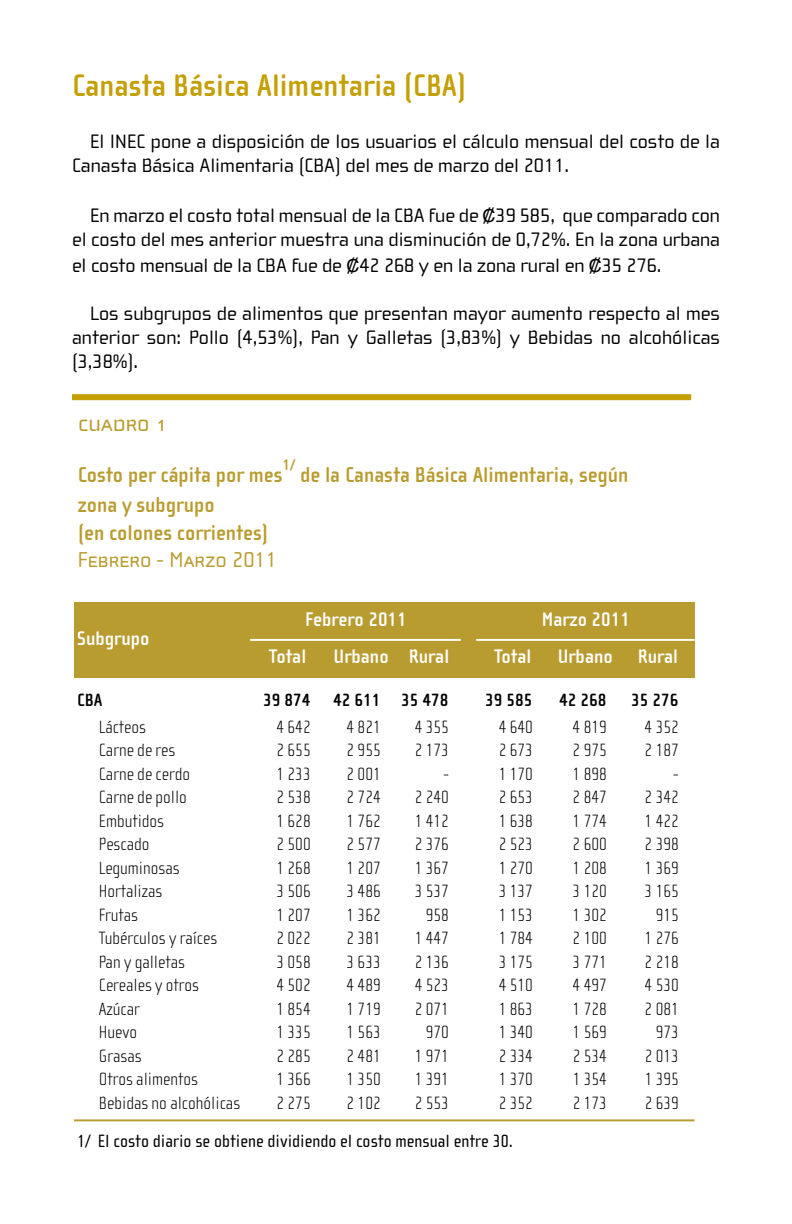
<style>
.page{position:relative;width:792px;height:1224px;background:#fff}
.page>*{position:absolute;margin:0;border:0;box-sizing:border-box;transform-origin:0 0}
.t1{font:700 32px "Cholla Sans";color:#c4a006}
.t2{font:24px "Cholla Unicase";color:#b99c30}
.t3{font:700 22px/27.8px "Cholla Sans";color:#b99c30}
.t4{font:22px "Cholla Wide Small Caps";color:#b99c30}
.t5{font:700 20.2px "Cholla Sans";color:#fff}
.t6{font:20px/24px "Cholla Wide";color:#000}
.t7{font:100 18.2px "Cholla Sans";color:#000}
.t8{font:18.2px "Cholla Sans";color:#000}
.t9{font:700 18.2px "Cholla Sans";color:#000}
.t10{font:700 15.8px "Cholla Sans";color:#b99c30}
.s1{font-family:"Helvetica";font-size:18px}
</style>
<div class="page">
<div style="left:74px;top:602px;width:403px;height:76px;background:#b99c30"></div>
<div style="left:476px;top:602px;width:219px;height:76px;background:#b99c30"></div>
<hr style="left:250px;top:639px;width:211px;height:2px;background:#fff">
<hr style="left:476px;top:639px;width:219px;height:2px;background:#fff">
<hr style="left:74px;top:1119px;width:621px;height:2px;background:#b99c30">
<div style="left:72px;top:394px;width:619px;height:6px;background:#c4a006"></div>
<h1 class="t1" style="left:72px;top:68px;width:396px">Canasta Básica Alimentaria (CBA)</h1>
<p class="t6" style="left:72px;top:130px;width:650px;text-indent:18px">El INEC pone a disposición de los usuarios el cálculo mensual del costo de la<br>Canasta Básica Alimentaria (CBA) del mes de marzo del 2011.</p>
<p class="t6" style="left:72px;top:204px;width:650px;text-align:right">En marzo el costo total mensual de la CBA fue de <span class="s1">₡</span>39 585, que comparado con el costo del mes anterior muestra una disminución de 0,72%. En la zona urbana</p>
<p class="t6" style="left:72px;top:254px;width:591px">el costo mensual de la CBA fue de <span class="s1">₡</span>42 268 y en la zona rural en <span class="s1">₡</span>35 276.</p>
<p class="t6" style="left:72px;top:302px;width:650px;text-align:justify;text-indent:18px">Los subgrupos de alimentos que presentan mayor aumento respecto al mes anterior son: Pollo (4,53%), Pan y Galletas (3,83%) y Bebidas no alcohólicas (3,38%).</p>
<h2 class="t2" style="left:78px;top:413px;width:91px">CUADRO 1</h2>
<p class="t3" style="left:78px;top:461px;width:206px">Costo per cápita por mes</p>
<p class="t10" style="left:282px;top:456px;width:14px">1/</p>
<p class="t3" style="left:300px;top:461px;width:330px">de la Canasta Básica Alimentaria, según</p>
<p class="t3" style="left:78px;top:491px;width:192px">zona y subgrupo<br>(en colones corrientes)</p>
<p class="t4" style="left:78px;top:548px;width:201px">Febrero - Marzo 2011</p>
<p class="t5" style="left:305px;top:608px;width:103px">Febrero 2011</p>
<p class="t5" style="left:77px;top:627px;width:74px">Subgrupo</p>
<p class="t5" style="left:269px;top:646px;width:38px">Total</p>
<p class="t5" style="left:334px;top:646px;width:57px">Urbano</p>
<p class="t5" style="left:409px;top:646px;width:42px">Rural</p>
<p class="t5" style="left:542px;top:608px;width:90px">Marzo 2011</p>
<p class="t5" style="left:494px;top:646px;width:38px">Total</p>
<p class="t5" style="left:558px;top:646px;width:122px">Urbano Rural</p>
<p class="t9" style="left:77px;top:690px;width:27px">CBA</p>
<p class="t9" style="left:263px;top:690px;width:187px">39 874 42 611 35 478</p>
<p class="t9" style="left:485px;top:690px;width:49px">39 585</p>
<p class="t9" style="left:559px;top:690px;width:49px">42 268</p>
<p class="t9" style="left:631px;top:690px;width:49px">35 276</p>
<p class="t7" style="left:99px;top:717px;width:49px">Lácteos</p>
<p class="t7" style="left:276px;top:717px;width:36px">4 642</p>
<p class="t7" style="left:347px;top:717px;width:36px">4 821</p>
<p class="t7" style="left:415px;top:717px;width:36px">4 355</p>
<p class="t7" style="left:499px;top:717px;width:36px">4 640</p>
<p class="t7" style="left:573px;top:717px;width:36px">4 819</p>
<p class="t7" style="left:645px;top:717px;width:36px">4 352</p>
<p class="t7" style="left:99px;top:740px;width:78px">Carne de res</p>
<p class="t7" style="left:276px;top:740px;width:36px">2 655</p>
<p class="t7" style="left:347px;top:740px;width:36px">2 955</p>
<p class="t7" style="left:415px;top:740px;width:36px">2 173</p>
<p class="t7" style="left:499px;top:740px;width:36px">2 673</p>
<p class="t7" style="left:573px;top:740px;width:36px">2 975</p>
<p class="t7" style="left:645px;top:740px;width:36px">2 187</p>
<p class="t7" style="left:99px;top:764px;width:93px">Carne de cerdo</p>
<p class="t7" style="left:276px;top:764px;width:36px">1 233</p>
<p class="t7" style="left:347px;top:764px;width:36px">2 001</p>
<p class="t7" style="left:443px;top:764px;width:8px">-</p>
<p class="t7" style="left:499px;top:764px;width:36px">1 170</p>
<p class="t7" style="left:573px;top:764px;width:36px">1 898</p>
<p class="t7" style="left:673px;top:764px;width:8px">-</p>
<p class="t7" style="left:99px;top:787px;width:90px">Carne de pollo</p>
<p class="t7" style="left:276px;top:787px;width:36px">2 538</p>
<p class="t7" style="left:347px;top:787px;width:36px">2 724</p>
<p class="t7" style="left:415px;top:787px;width:36px">2 240</p>
<p class="t7" style="left:499px;top:787px;width:36px">2 653</p>
<p class="t7" style="left:573px;top:787px;width:36px">2 847</p>
<p class="t7" style="left:645px;top:787px;width:36px">2 342</p>
<p class="t7" style="left:99px;top:811px;width:67px">Embutidos</p>
<p class="t7" style="left:276px;top:811px;width:36px">1 628</p>
<p class="t7" style="left:347px;top:811px;width:36px">1 762</p>
<p class="t7" style="left:415px;top:811px;width:36px">1 412</p>
<p class="t7" style="left:499px;top:811px;width:36px">1 638</p>
<p class="t7" style="left:573px;top:811px;width:36px">1 774</p>
<p class="t7" style="left:645px;top:811px;width:36px">1 422</p>
<p class="t7" style="left:99px;top:834px;width:52px">Pescado</p>
<p class="t7" style="left:276px;top:834px;width:36px">2 500</p>
<p class="t7" style="left:347px;top:834px;width:36px">2 577</p>
<p class="t7" style="left:415px;top:834px;width:36px">2 376</p>
<p class="t7" style="left:499px;top:834px;width:36px">2 523</p>
<p class="t7" style="left:573px;top:834px;width:36px">2 600</p>
<p class="t7" style="left:645px;top:834px;width:36px">2 398</p>
<p class="t7" style="left:99px;top:858px;width:82px">Leguminosas</p>
<p class="t7" style="left:276px;top:858px;width:36px">1 268</p>
<p class="t7" style="left:347px;top:858px;width:36px">1 207</p>
<p class="t7" style="left:415px;top:858px;width:36px">1 367</p>
<p class="t7" style="left:499px;top:858px;width:36px">1 270</p>
<p class="t7" style="left:573px;top:858px;width:36px">1 208</p>
<p class="t7" style="left:645px;top:858px;width:36px">1 369</p>
<p class="t7" style="left:99px;top:881px;width:65px">Hortalizas</p>
<p class="t7" style="left:276px;top:881px;width:36px">3 506</p>
<p class="t7" style="left:347px;top:881px;width:36px">3 486</p>
<p class="t7" style="left:415px;top:881px;width:36px">3 537</p>
<p class="t7" style="left:499px;top:881px;width:36px">3 137</p>
<p class="t7" style="left:573px;top:881px;width:36px">3 120</p>
<p class="t7" style="left:645px;top:881px;width:36px">3 165</p>
<p class="t7" style="left:99px;top:905px;width:41px">Frutas</p>
<p class="t7" style="left:276px;top:905px;width:36px">1 207</p>
<p class="t7" style="left:347px;top:905px;width:36px">1 362</p>
<p class="t7" style="left:426px;top:905px;width:25px">958</p>
<p class="t7" style="left:499px;top:905px;width:36px">1 153</p>
<p class="t7" style="left:573px;top:905px;width:36px">1 302</p>
<p class="t7" style="left:656px;top:905px;width:25px">915</p>
<p class="t7" style="left:99px;top:928px;width:120px">Tubérculos y raíces</p>
<p class="t7" style="left:276px;top:928px;width:36px">2 022</p>
<p class="t7" style="left:347px;top:928px;width:36px">2 381</p>
<p class="t7" style="left:415px;top:928px;width:36px">1 447</p>
<p class="t7" style="left:499px;top:928px;width:36px">1 784</p>
<p class="t7" style="left:573px;top:928px;width:36px">2 100</p>
<p class="t7" style="left:645px;top:928px;width:36px">1 276</p>
<p class="t7" style="left:99px;top:952px;width:88px">Pan y galletas</p>
<p class="t7" style="left:276px;top:952px;width:36px">3 058</p>
<p class="t7" style="left:347px;top:952px;width:36px">3 633</p>
<p class="t7" style="left:415px;top:952px;width:36px">2 136</p>
<p class="t7" style="left:499px;top:952px;width:36px">3 175</p>
<p class="t7" style="left:573px;top:952px;width:36px">3 771</p>
<p class="t7" style="left:645px;top:952px;width:36px">2 218</p>
<p class="t7" style="left:99px;top:975px;width:102px">Cereales y otros</p>
<p class="t7" style="left:276px;top:975px;width:36px">4 502</p>
<p class="t7" style="left:347px;top:975px;width:36px">4 489</p>
<p class="t7" style="left:415px;top:975px;width:36px">4 523</p>
<p class="t7" style="left:499px;top:975px;width:36px">4 510</p>
<p class="t7" style="left:573px;top:975px;width:36px">4 497</p>
<p class="t7" style="left:645px;top:975px;width:36px">4 530</p>
<p class="t7" style="left:99px;top:999px;width:43px">Azúcar</p>
<p class="t7" style="left:276px;top:999px;width:36px">1 854</p>
<p class="t7" style="left:347px;top:999px;width:36px">1 719</p>
<p class="t7" style="left:415px;top:999px;width:36px">2 071</p>
<p class="t7" style="left:499px;top:999px;width:36px">1 863</p>
<p class="t7" style="left:573px;top:999px;width:36px">1 728</p>
<p class="t7" style="left:645px;top:999px;width:36px">2 081</p>
<p class="t7" style="left:99px;top:1022px;width:40px">Huevo</p>
<p class="t7" style="left:276px;top:1022px;width:36px">1 335</p>
<p class="t7" style="left:347px;top:1022px;width:36px">1 563</p>
<p class="t7" style="left:426px;top:1022px;width:25px">970</p>
<p class="t7" style="left:499px;top:1022px;width:36px">1 340</p>
<p class="t7" style="left:573px;top:1022px;width:36px">1 569</p>
<p class="t7" style="left:656px;top:1022px;width:25px">973</p>
<p class="t7" style="left:99px;top:1046px;width:44px">Grasas</p>
<p class="t7" style="left:277px;top:1046px;width:36px">2 285</p>
<p class="t7" style="left:347px;top:1046px;width:36px">2 481</p>
<p class="t7" style="left:415px;top:1046px;width:36px">1 971</p>
<p class="t7" style="left:499px;top:1046px;width:36px">2 334</p>
<p class="t7" style="left:573px;top:1046px;width:36px">2 534</p>
<p class="t7" style="left:645px;top:1046px;width:36px">2 013</p>
<p class="t7" style="left:99px;top:1069px;width:101px">Otros alimentos</p>
<p class="t7" style="left:277px;top:1069px;width:36px">1 366</p>
<p class="t7" style="left:347px;top:1069px;width:36px">1 350</p>
<p class="t7" style="left:415px;top:1069px;width:36px">1 391</p>
<p class="t7" style="left:499px;top:1069px;width:36px">1 370</p>
<p class="t7" style="left:573px;top:1069px;width:36px">1 354</p>
<p class="t7" style="left:645px;top:1069px;width:36px">1 395</p>
<p class="t7" style="left:99px;top:1093px;width:143px">Bebidas no alcohólicas</p>
<p class="t7" style="left:277px;top:1093px;width:36px">2 275</p>
<p class="t7" style="left:347px;top:1093px;width:36px">2 102</p>
<p class="t7" style="left:415px;top:1093px;width:36px">2 553</p>
<p class="t7" style="left:499px;top:1093px;width:36px">2 352</p>
<p class="t7" style="left:573px;top:1093px;width:36px">2 173</p>
<p class="t7" style="left:645px;top:1093px;width:36px">2 639</p>
<p class="t8" style="left:77px;top:1131px;width:437px">1/ El costo diario se obtiene dividiendo el costo mensual entre 30.</p>
</div>
